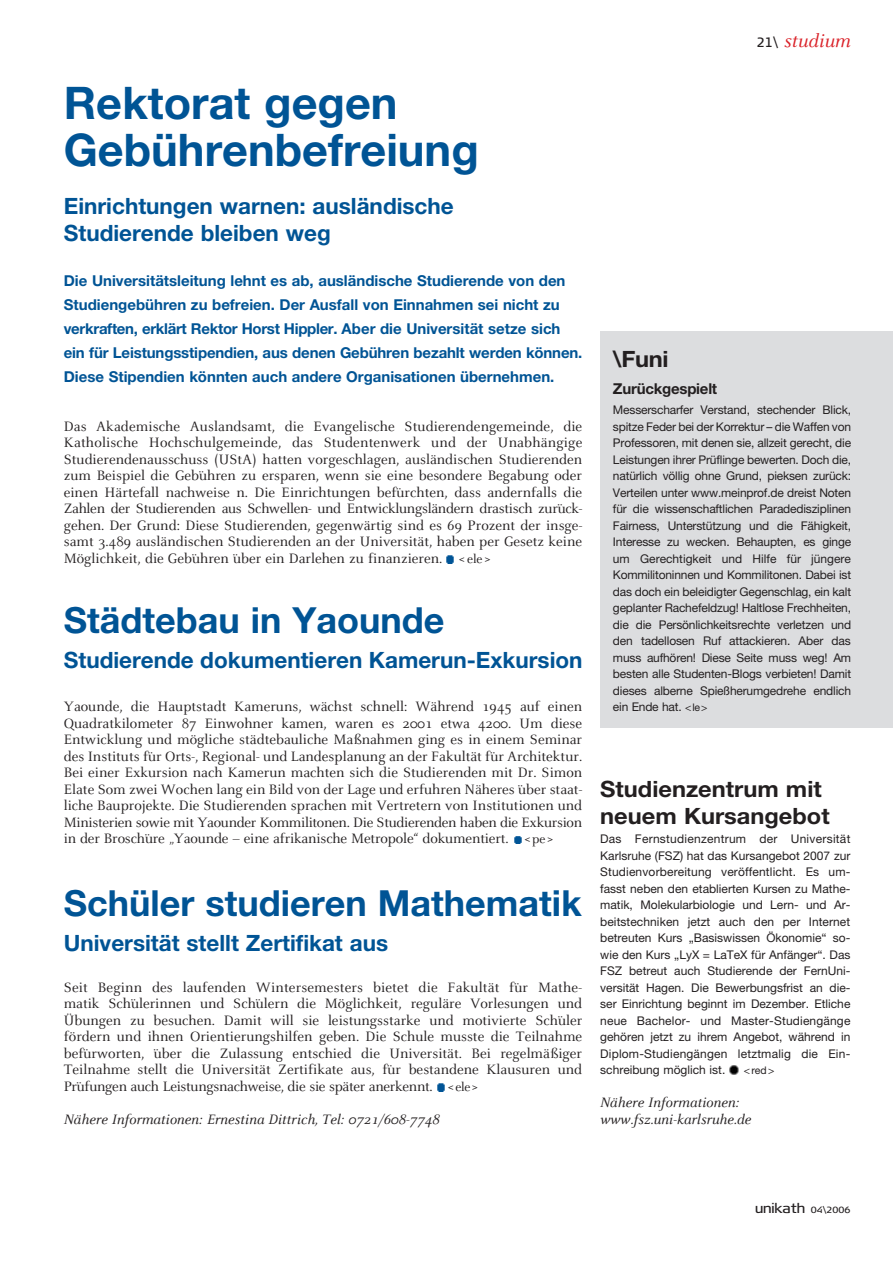
<style>
.page{position:relative;width:893px;height:1263px;background:#fff}
.page>*{position:absolute;margin:0;border:0;box-sizing:border-box;transform-origin:0 0}
.t1{font:700 45px/46.5px "Helvetica Neue";color:#005495}
.t2{font:700 36px "Helvetica Neue";color:#005495}
.t3{font:700 22.5px/27px "Helvetica Neue";color:#005495}
.t4{font:700 22.5px/27px "Helvetica Neue";color:#231f20;scale:1.05 1}
.t5{font:italic 20.25px "Celeste";color:#da2128}
.t6{font:15px/16.5px "Celeste";letter-spacing:-.01em;color:#231f20;text-align:justify}
.t7{font:700 15px/24px "Helvetica Neue";color:#005495}
.t8{font:italic 15px "Celeste";color:#231f20}
.t9{font:700 15px "Helvetica Neue";letter-spacing:-.015em;color:#231f20}
.t10{font:13.5px "Signa Column";letter-spacing:-.04em;color:#231f20;scale:1.1 1}
.t11{font:12px/16.5px "Helvetica Neue";letter-spacing:-.005em;color:#231f20;text-align:justify}
.t12{font:10.5px "Helvetica Neue";color:#231f20}
.s1{font-size:13.5px}
.s2{font-family:"Signa Column";font-style:normal;font-size:13.5px;color:#231f20}
.s3{font-size:10.5px}
.s4{font-size:9px}
</style>
<div class="page">
<div style="left:600px;top:332px;width:293px;height:396px;background:#dcdddf"></div>
<svg style="left:446px;top:555px;width:8px;height:8px"></svg>
<svg style="left:514px;top:836px;width:8px;height:8px"></svg>
<svg style="left:437px;top:1083px;width:8px;height:8px"></svg>
<svg style="left:730px;top:1066px;width:9px;height:9px"></svg>
<p class="t1" style="left:64px;top:79px;width:416px">Rektorat gegen<br>Gebührenbefreiung</p>
<p class="t3" style="left:64px;top:192px;width:391px">Einrichtungen warnen: ausländische<br>Studierende bleiben weg</p>
<p class="t7" style="left:64px;top:269px;width:520px">Die Universitätsleitung lehnt es ab, ausländische Studierende von den Studiengebühren zu befreien. Der Ausfall von Einnahmen sei nicht zu verkraften, erklärt Rektor Horst Hippler. Aber die Universität setze sich ein für Leistungsstipendien, aus denen Gebühren bezahlt werden können.<br>Diese Stipendien könnten auch andere Organisationen übernehmen.</p>
<p class="t6" style="left:64px;top:418px;width:520px">Das Akademische Auslandsamt, die Evangelische Studierendengemeinde, die Katholische Hochschulgemeinde, das Studentenwerk und der Unabhängige Studierendenausschuss (UStA) hatten vorgeschlagen, ausländischen Studierenden zum Beispiel die Gebühren zu ersparen, wenn sie eine besondere Begabung oder einen Härtefall nachweise n. Die Einrichtungen befürchten, dass andernfalls die Zahlen der Studierenden aus Schwellen- und Entwicklungsländern drastisch zurück&shy;gehen. Der Grund: Diese Studierenden, gegenwärtig sind es 69 Prozent der insge&shy;samt 3.489 ausländischen Studierenden an der Universität, haben per Gesetz keine Möglichkeit, die Gebühren über ein Darlehen zu finanzieren. <span class="s1">&lt; ele &gt;</span></p>
<p class="t2" style="left:64px;top:598px;width:382px">Städtebau in Yaounde</p>
<p class="t3" style="left:64px;top:646px;width:520px">Studierende dokumentieren Kamerun-Exkursion</p>
<p class="t6" style="left:64px;top:699px;width:520px">Yaounde, die Hauptstadt Kameruns, wächst schnell: Während 1945 auf einen Quadratkilometer 87 Einwohner kamen, waren es 2001 etwa 4200. Um diese Entwicklung und mögliche städtebauliche Maßnahmen ging es in einem Seminar des Instituts für Orts-, Regional- und Landesplanung an der Fakultät für Architektur.<br>Bei einer Exkursion nach Kamerun machten sich die Studierenden mit Dr. Simon Elate Som zwei Wochen lang ein Bild von der Lage und erfuhren Näheres über staat&shy;liche Bauprojekte. Die Studierenden sprachen mit Vertretern von Institutionen und Ministerien sowie mit Yaounder Kommilitonen. Die Studierenden haben die Exkursion in der Broschüre „Yaounde – eine afrikanische Metropole“ dokumentiert. <span class="s1">&lt; pe &gt;</span></p>
<p class="t2" style="left:64px;top:880px;width:519px">Schüler studieren Mathematik</p>
<p class="t3" style="left:64px;top:929px;width:326px">Universität stellt Zertifikat aus</p>
<p class="t6" style="left:64px;top:979px;width:520px">Seit Beginn des laufenden Wintersemesters bietet die Fakultät für Mathe&shy;matik Schülerinnen und Schülern die Möglichkeit, reguläre Vorlesungen und Übungen zu besuchen. Damit will sie leistungsstarke und motivierte Schüler fördern und ihnen Orientierungshilfen geben. Die Schule musste die Teilnahme befürworten, über die Zulassung entschied die Universität. Bei regelmäßiger Teilnahme stellt die Universität Zertifikate aus, für bestandene Klausuren und Prüfungen auch Leistungsnachweise, die sie später anerkennt. <span class="s1">&lt; ele &gt;</span></p>
<p class="t8" style="left:64px;top:1111px;width:377px">Nähere Informationen: Ernestina Dittrich, Tel: 0721/608-7748</p>
<p class="t5" style="left:757px;top:30px;width:95px"><span class="s2">21\</span> studium</p>
<p class="t4" style="left:613px;top:345px;width:54px">\Funi</p>
<p class="t9" style="left:613px;top:379px;width:106px">Zurückgespielt</p>
<p class="t11" style="left:613px;top:401px;width:240px">Messerscharfer Verstand, stechender Blick, spitze Feder bei der Korrektur – die Waffen von Professoren, mit denen sie, allzeit gerecht, die Leistungen ihrer Prüflinge bewerten. Doch die, natürlich völlig ohne Grund, pieksen zurück:<br>Verteilen unter www.meinprof.de dreist Noten für die wissenschaftlichen Paradedisziplinen Fairness, Unterstützung und die Fähigkeit, Interesse zu wecken. Behaupten, es ginge um Gerechtigkeit und Hilfe für jüngere Kommilitoninnen und Kommilitonen. Dabei ist das doch ein beleidigter Gegenschlag, ein kalt geplanter Rachefeldzug! Haltlose Frechheiten, die die Persönlichkeitsrechte verletzen und den tadellosen Ruf attackieren. Aber das muss aufhören! Diese Seite muss weg! Am besten alle Studenten-Blogs verbieten! Damit dieses alberne Spießherumgedrehe endlich ein Ende hat. <span class="s3">&lt; le &gt;</span></p>
<p class="t4" style="left:600px;top:775px;width:220px">Studienzentrum mit neuem Kursangebot</p>
<p class="t11" style="left:600px;top:830px;width:252px">Das Fernstudienzentrum der Universität Karlsruhe (FSZ) hat das Kursangebot 2007 zur Studienvorbereitung veröffentlicht. Es um&shy;fasst neben den etablierten Kursen zu Mathe&shy;matik, Molekularbiologie und Lern- und Ar&shy;beitstechniken jetzt auch den per Internet betreuten Kurs „Basiswissen Ökonomie“ so&shy;wie den Kurs „LyX = LaTeX für Anfänger“. Das FSZ betreut auch Studierende der FernUni&shy;versität Hagen. Die Bewerbungsfrist an die&shy;ser Einrichtung beginnt im Dezember. Etliche neue Bachelor- und Master-Studiengänge gehören jetzt zu ihrem Angebot, während in Diplom-Studiengängen letztmalig die Ein&shy;schreibung möglich ist.</p>
<p class="t12" style="left:744px;top:1064px;width:32px">&lt; red &gt;</p>
<p class="t8" style="left:600px;top:1095px;width:141px">Nähere Informationen:</p>
<p class="t8" style="left:600px;top:1111px;width:153px">www.fsz.uni-karlsruhe.de</p>
<p class="t10" style="left:755px;top:1200px;width:89px">unikath <span class="s4">04\2006</span></p>
</div>
